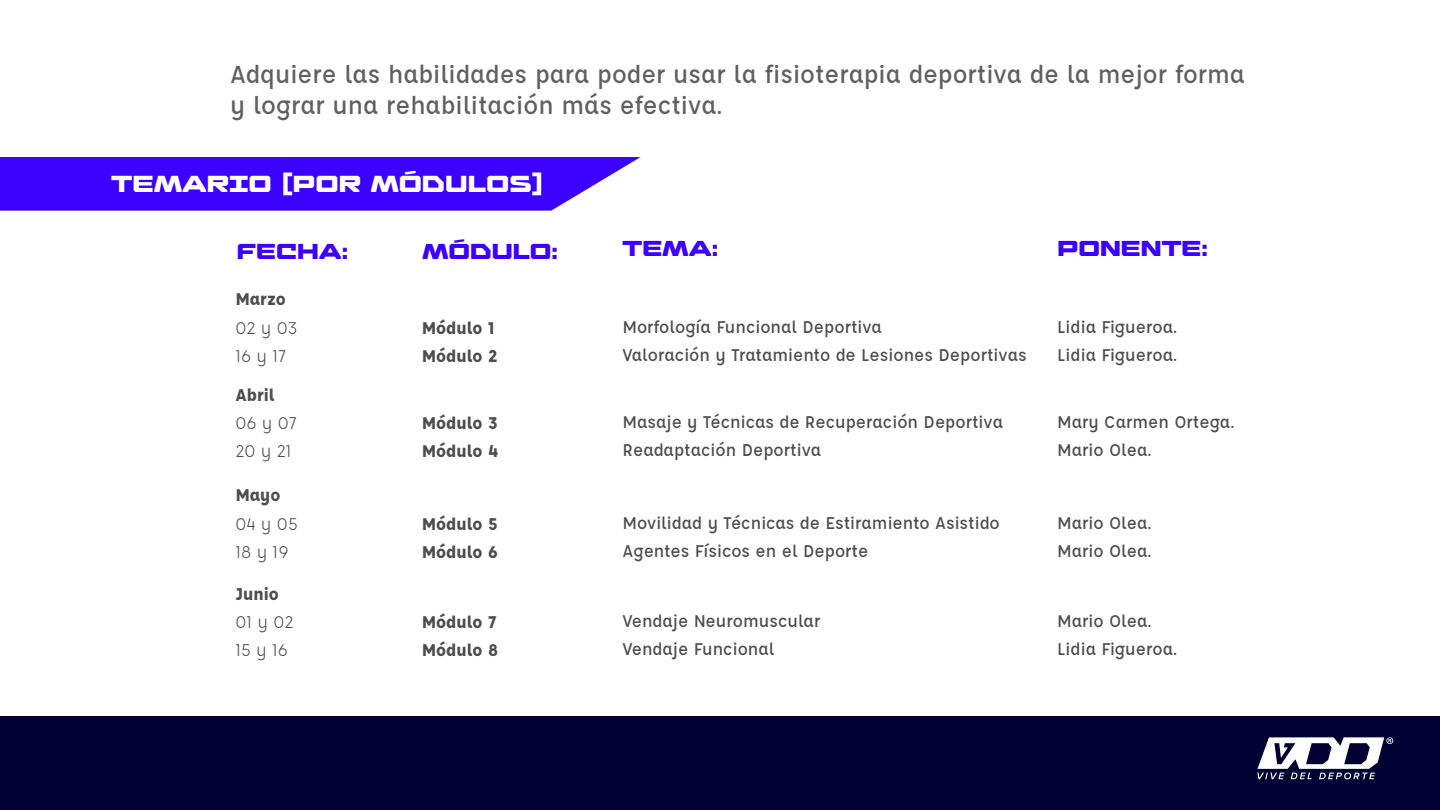
<style>
.page{position:relative;width:1440px;height:810px;background:#fff}
.page>*{position:absolute;margin:0;border:0;box-sizing:border-box;transform-origin:0 0}
.t1{font:expanded 32.4px "Thedus";letter-spacing:-.005em;color:#fff}
.t2{font:expanded 30.15px "Thedus";color:#3c00ff}
.t3{font:500 27px/31.5px "Affogato";color:#606060}
.t4{font:500 18.6px "Affogato";color:#4d4d4d}
.t5{font:700 18.6px "Affogato";color:#4d4d4d}
.t6{font:18.6px "Affogato";color:#4d4d4d}
</style>
<div class="page">
<svg style="left:0;top:157px;width:641px;height:54px;background:#4b13ff"></svg>
<div style="left:0;top:716px;width:1440px;height:94px;background:#010133"></div>
<svg style="left:1257px;top:737px;width:136px;height:42px"></svg>
<h3 class="t3" style="left:230px;top:58px;width:1016px">Adquiere las habilidades para poder usar la fisioterapia deportiva de la mejor forma y lograr una rehabilitación más efectiva.</h3>
<h1 class="t1" style="left:111px;top:170px;width:434px">TEMARIO (POR MÓDULOS)</h1>
<h2 class="t2" style="left:237px;top:238px;width:113px">FECHA:</h2>
<h2 class="t2" style="left:422px;top:238px;width:137px">MÓDULO:</h2>
<h2 class="t2" style="left:622px;top:235px;width:97px">TEMA:</h2>
<h2 class="t2" style="left:1057px;top:235px;width:152px">PONENTE:</h2>
<p class="t5" style="left:235px;top:287px;width:52px">Marzo</p>
<p class="t6" style="left:235px;top:316px;width:63px">02 y 03</p>
<p class="t5" style="left:422px;top:316px;width:74px">Módulo 1</p>
<p class="t4" style="left:623px;top:315px;width:261px">Morfología Funcional Deportiva</p>
<p class="t4" style="left:1057px;top:315px;width:122px">Lidia Figueroa.</p>
<p class="t6" style="left:235px;top:344px;width:52px">16 y 17</p>
<p class="t5" style="left:422px;top:344px;width:77px">Módulo 2</p>
<p class="t4" style="left:623px;top:343px;width:406px">Valoración y Tratamiento de Lesiones Deportivas</p>
<p class="t4" style="left:1057px;top:343px;width:122px">Lidia Figueroa.</p>
<p class="t5" style="left:235px;top:383px;width:41px">Abril</p>
<p class="t6" style="left:235px;top:412px;width:63px">06 y 07</p>
<p class="t5" style="left:422px;top:411px;width:77px">Módulo 3</p>
<p class="t4" style="left:623px;top:410px;width:382px">Masaje y Técnicas de Recuperación Deportiva</p>
<p class="t4" style="left:1057px;top:410px;width:179px">Mary Carmen Ortega.</p>
<p class="t6" style="left:235px;top:440px;width:58px">20 y 21</p>
<p class="t5" style="left:422px;top:440px;width:78px">Módulo 4</p>
<p class="t4" style="left:623px;top:439px;width:200px">Readaptación Deportiva</p>
<p class="t4" style="left:1057px;top:439px;width:96px">Mario Olea.</p>
<p class="t5" style="left:235px;top:483px;width:47px">Mayo</p>
<p class="t6" style="left:235px;top:512px;width:64px">04 y 05</p>
<p class="t5" style="left:422px;top:512px;width:77px">Módulo 5</p>
<p class="t4" style="left:623px;top:511px;width:379px">Movilidad y Técnicas de Estiramiento Asistido</p>
<p class="t4" style="left:1057px;top:511px;width:96px">Mario Olea.</p>
<p class="t6" style="left:235px;top:540px;width:55px">18 y 19</p>
<p class="t5" style="left:422px;top:540px;width:78px">Módulo 6</p>
<p class="t4" style="left:623px;top:539px;width:247px">Agentes Físicos en el Deporte</p>
<p class="t4" style="left:1057px;top:539px;width:96px">Mario Olea.</p>
<p class="t5" style="left:235px;top:582px;width:45px">Junio</p>
<p class="t6" style="left:235px;top:611px;width:60px">01 y 02</p>
<p class="t5" style="left:422px;top:610px;width:76px">Módulo 7</p>
<p class="t4" style="left:623px;top:609px;width:199px">Vendaje Neuromuscular</p>
<p class="t4" style="left:1057px;top:609px;width:96px">Mario Olea.</p>
<p class="t6" style="left:235px;top:639px;width:54px">15 y 16</p>
<p class="t5" style="left:422px;top:638px;width:78px">Módulo 8</p>
<p class="t4" style="left:623px;top:638px;width:153px">Vendaje Funcional</p>
<p class="t4" style="left:1057px;top:638px;width:122px">Lidia Figueroa.</p>
</div>
